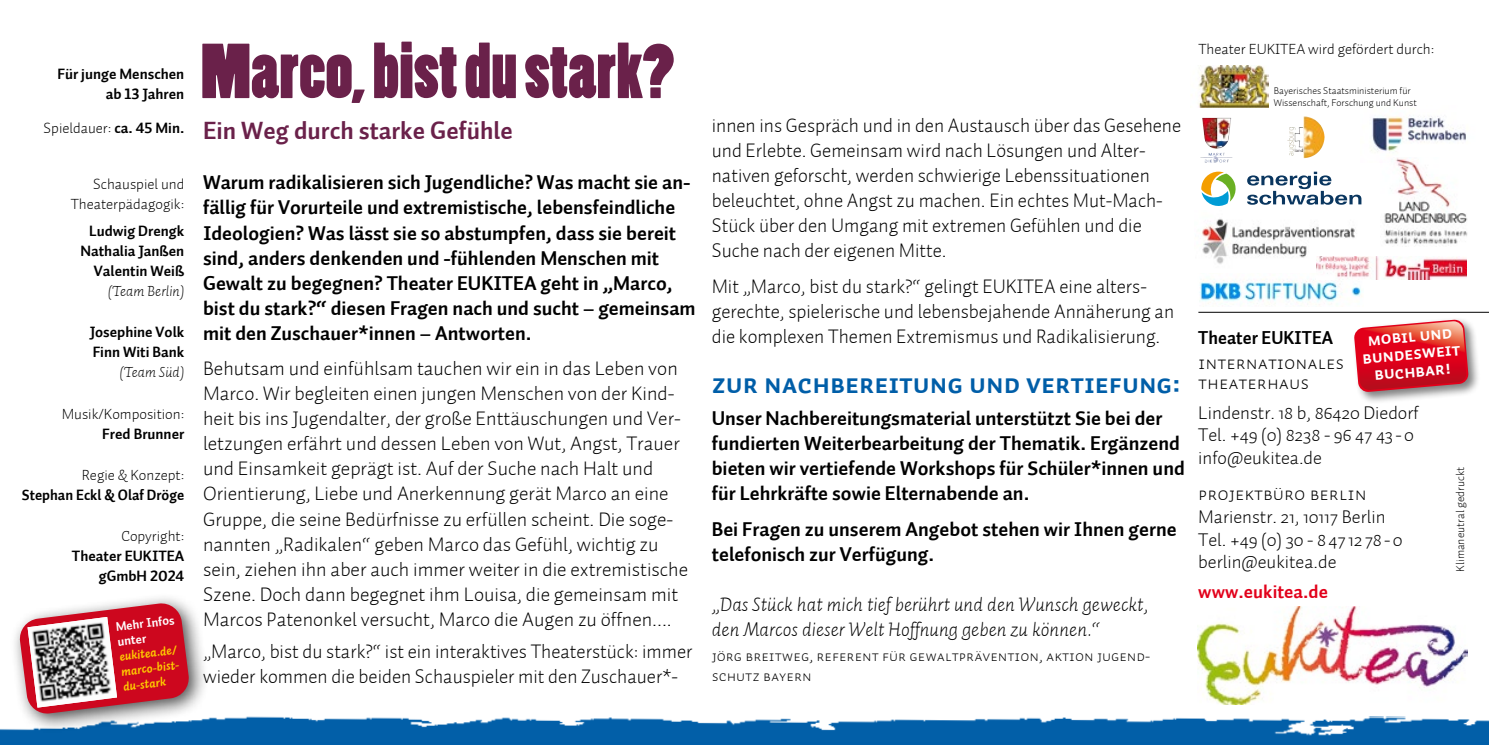
<style>
.page{position:relative;width:1489px;height:745px;background:#fff}
.page>*{position:absolute;margin:0;border:0;box-sizing:border-box;transform-origin:0 0}
.t1{font:72.5px "Poplar Std";color:#6a214a}
.t2{font:27.5px "Auto 2 Bold Sm Cp";color:#005ea8}
.t3{font:700 25px "Auto 2";color:#6a214a}
.t4{font:20px/25px "Auto 2 Light LF";color:#000}
.t5{font:700 20px/25px "Auto 2";color:#000}
.t6{font:italic 300 20px/25px "Auto 2";color:#000}
.t7{font:300 18.75px/22.5px "Auto 2";color:#000}
.t8{font:18.75px/20px "Auto 2 Light Sm Cp";color:#000}
.t9{font:700 18.75px "Auto 2";color:#000;scale:.96 1}
.t10{font:700 18.75px "Auto 2";color:#e2001a}
.t11{font:17.5px/17.5px "Auto 2 Bold Sm Cp";color:#fff;text-align:center}
.t12{font:300 15px/20px "Auto 2";color:#000;text-align:right}
.t13{font:700 15px/20px "Auto 2";color:#000;text-align:right}
.t14{font:15px/20px "Auto 2 Light Sm Cp";color:#000}
.t15{font:15px/20px "Auto 2 Bold LF";color:#000;text-align:right}
.t16{font:italic 300 15px "Auto 2";color:#000}
.t17{font:italic 700 12.5px/15px "Auto 2";color:#fecc00}
.t18{font:700 12.5px/15px "Auto 2";color:#fff}
.t19{font:300 11.75px "Auto 2";color:#000}
.t20{font:300 10px/12.5px "Auto 2";color:#000}
.s1{font-weight:700}
.s2{font-family:"Auto 2 Bold LF";font-weight:400}
</style>
<div class="page">
<img style="left:1197px;top:606px;width:270px;height:97px">
<hr style="left:1198px;top:311px;width:290px;height:1px;background:#000">
<img style="left:1198px;top:65px;width:70px;height:42px">
<img style="left:1202px;top:118px;width:20px;height:31px">
<img style="left:1303px;top:116px;width:21px;height:42px">
<img style="left:1384px;top:162px;width:84px;height:82px">
<img style="left:1199px;top:279px;width:162px;height:25px">
<div style="left:1350px;top:316px;width:130px;height:88px;background:#000;opacity:.5"></div>
<svg style="left:1353px;top:319px;width:115px;height:73px;background:#da3742"></svg>
<img style="left:1201px;top:219px;width:154px;height:45px">
<img style="left:1371px;top:116px;width:95px;height:46px">
<svg style="left:1201px;top:171px;width:35px;height:35px"></svg>
<svg style="left:1247px;top:171px;width:114px;height:34px"></svg>
<img style="left:1316px;top:256px;width:150px;height:23px">
<img style="left:0;top:716px;width:1488px;height:28px">
<div style="left:9px;top:592px;width:200px;height:142px;background:#000;opacity:.7"></div>
<svg style="left:19px;top:601px;width:171px;height:113px;background:#cd4e5d"></svg>
<img style="left:28px;top:616px;width:89px;height:91px">
<p class="t15" style="left:57px;top:63px;width:128px">Für junge Menschen ab 13 Jahren</p>
<p class="t12" style="left:44px;top:117px;width:142px">Spieldauer: <span class="s1">ca.</span> <span class="s2">45</span> <span class="s1">Min.</span></p>
<p class="t12" style="left:71px;top:173px;width:115px">Schauspiel und<br>Theaterpädagogik:</p>
<p class="t13" style="left:81px;top:220px;width:105px">Ludwig Drengk<br>Nathalia Janßen<br>Valentin Weiß</p>
<p class="t16" style="left:108px;top:281px;width:78px">(Team Berlin)</p>
<p class="t13" style="left:90px;top:321px;width:96px;text-align:left">Josephine Volk<br>Finn Witi Bank</p>
<p class="t16" style="left:120px;top:363px;width:66px">(Team Süd)</p>
<p class="t12" style="left:62px;top:403px;width:124px">Musik/Komposition:</p>
<p class="t13" style="left:102px;top:423px;width:84px">Fred Brunner</p>
<p class="t12" style="left:82px;top:464px;width:104px">Regie &amp; Konzept:</p>
<p class="t13" style="left:22px;top:484px;width:164px">Stephan Eckl &amp; Olaf Dröge</p>
<p class="t12" style="left:121px;top:525px;width:64px">Copyright:</p>
<p class="t13" style="left:72px;top:545px;width:114px">Theater EUKITEA</p>
<p class="t15" style="left:99px;top:565px;width:87px">gGmbH 2024</p>
<p class="t18" style="left:115px;top:618px;width:60px;rotate:-7deg">Mehr Infos unter</p>
<p class="t17" style="left:118px;top:648px;width:62px;rotate:-7deg">eukitea.de/ marco-bist&shy;du-stark</p>
<h1 class="t1" style="left:201px;top:31px;width:474px">Marco, bist du stark?</h1>
<p class="t3" style="left:203px;top:115px;width:311px">Ein Weg durch starke Gefühle</p>
<p class="t5" style="left:203px;top:169px;width:494px">Warum radikalisieren sich Jugendliche? Was macht sie an&shy;fällig für Vorurteile und extremistische, lebensfeindliche Ideologien? Was lässt sie so abstumpfen, dass sie bereit sind, anders denkenden und -fühlenden Menschen mit Gewalt zu begegnen? Theater EUKITEA geht in „Marco, bist du stark?“ diesen Fragen nach und sucht – gemeinsam mit den Zuschauer*innen – Antworten.</p>
<p class="t4" style="left:203px;top:355px;width:486px">Behutsam und einfühlsam tauchen wir ein in das Leben von Marco. Wir begleiten einen jungen Menschen von der Kind&shy;heit bis ins Jugendalter, der große Enttäuschungen und Ver&shy;letzungen erfährt und dessen Leben von Wut, Angst, Trauer und Einsamkeit geprägt ist. Auf der Suche nach Halt und Orientierung, Liebe und Anerkennung gerät Marco an eine Gruppe, die seine Bedürfnisse zu erfüllen scheint. Die soge&shy;nannten „Radikalen“ geben Marco das Gefühl, wichtig zu sein, ziehen ihn aber auch immer weiter in die extremistische Szene. Doch dann begegnet ihm Louisa, die gemeinsam mit Marcos Patenonkel versucht, Marco die Augen zu öffnen....</p>
<p class="t4" style="left:203px;top:637px;width:491px">„Marco, bist du stark?“ ist ein interaktives Theaterstück: immer wieder kommen die beiden Schauspieler mit den Zuschauer*-</p>
<p class="t4" style="left:711px;top:112px;width:471px">innen ins Gespräch und in den Austausch über das Gesehene und Erlebte. Gemeinsam wird nach Lösungen und Alter&shy;nativen geforscht, werden schwierige Lebenssituationen beleuchtet, ohne Angst zu machen. Ein echtes Mut-Mach-Stück über den Umgang mit extremen Gefühlen und die Suche nach der eigenen Mitte.</p>
<p class="t4" style="left:711px;top:273px;width:464px">Mit „Marco, bist du stark?“ gelingt EUKITEA eine alters&shy;gerechte, spielerische und lebensbejahende Annäherung an die komplexen Themen Extremismus und Radikalisierung.</p>
<h2 class="t2" style="left:711px;top:367px;width:470px">Zur Nachbereitung und Vertiefung:</h2>
<p class="t5" style="left:711px;top:405px;width:474px">Unser Nachbereitungsmaterial unterstützt Sie bei der fundierten Weiterbearbeitung der Thematik. Ergänzend bieten wir vertiefende Workshops für Schüler*innen und für Lehrkräfte sowie Elternabende an.</p>
<p class="t5" style="left:711px;top:516px;width:466px">Bei Fragen zu unserem Angebot stehen wir Ihnen gerne telefonisch zur Verfügung.</p>
<p class="t6" style="left:711px;top:591px;width:438px">„Das Stück hat mich tief berührt und den Wunsch geweckt, den Marcos dieser Welt Hoffnung geben zu können.“</p>
<p class="t14" style="left:711px;top:645px;width:440px">Jörg Breitweg, Referent für Gewaltprävention, Aktion Jugend&shy;schutz Bayern</p>
<p class="t12" style="left:1198px;top:38px;width:237px">Theater EUKITEA wird gefördert durch:</p>
<p class="t20" style="left:1273px;top:84px;width:145px">Bayerisches Staatsministerium für<br>Wissenschaft, Forschung und Kunst</p>
<p class="t9" style="left:1198px;top:325px;width:142px">Theater EUKITEA</p>
<p class="t8" style="left:1198px;top:352px;width:147px">Internationales<br>Theaterhaus</p>
<p class="t11" style="left:1359px;top:331px;width:100px;rotate:-5deg">mobil und bundesweit buchbar!</p>
<p class="t7" style="left:1198px;top:400px;width:222px">Lindenstr. 18 b, 86420 Diedorf<br>Tel. +49 (0) 8238 - 96 47 43 -0 info@eukitea.de</p>
<p class="t8" style="left:1198px;top:483px;width:170px">projektbüro berlin</p>
<p class="t7" style="left:1198px;top:504px;width:206px">Marienstr. 21, 10117 Berlin<br>Tel. +49 (0) 30 - 8 47 12 78 -0 berlin@eukitea.de</p>
<p class="t10" style="left:1198px;top:579px;width:131px">www.eukitea.de</p>
<p class="t19" style="left:1452px;top:571px;width:106px;rotate:-90deg">Klimaneutral gedruckt</p>
</div>
